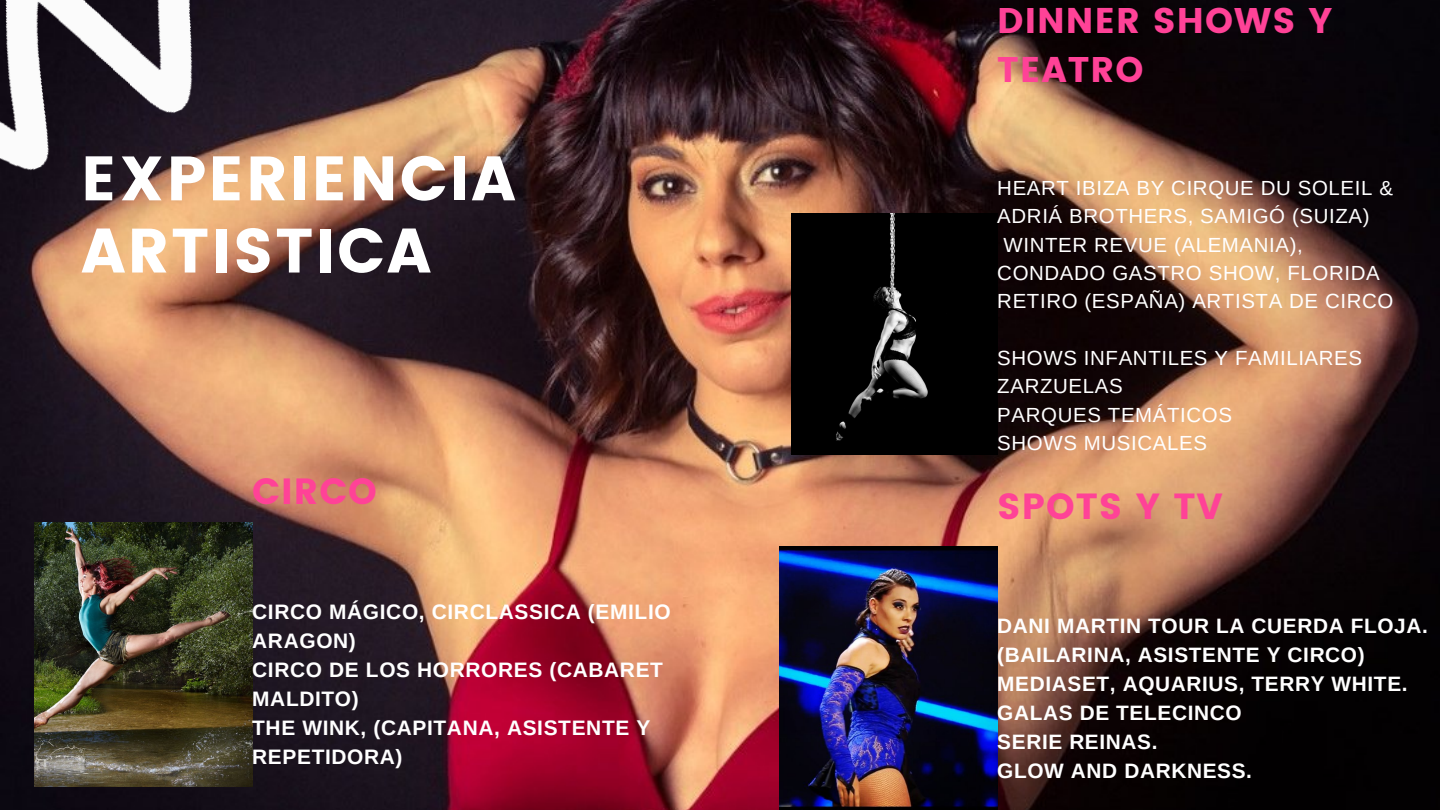
<style>
.page{position:relative;width:1440px;height:810px;background:#fff}
.page>*{position:absolute;margin:0;border:0;box-sizing:border-box;transform-origin:0 0}
.t1{font:62.5px "Poppins";letter-spacing:.03em;color:#fff}
.t2{font:36.4px "Poppins";letter-spacing:.03em;color:#ff4297}
.t3{font:36.3px "Poppins";letter-spacing:.03em;color:#ff4297}
.t4{font:35.6px/49.1px "Poppins";letter-spacing:.03em;color:#ff4297}
.t5{font:700 20.9px/29px "Arimo";letter-spacing:.03em;color:#fff}
.t6{font:700 20.8px/28.9px "Arimo";letter-spacing:.03em;color:#fff}
.t7{font:20.4px "Arimo";letter-spacing:.03em;color:#fff}
</style>
<div class="page">
<img style="left:0;top:0;width:1440px;height:810px">
<img style="left:35px;top:522px;width:217px;height:264px">
<img style="left:780px;top:546px;width:217px;height:264px">
<img style="left:792px;top:214px;width:205px;height:241px">
<img style="left:0;top:0;width:380px;height:231px">
<p class="t1" style="left:81px;top:142px;width:436px">EXPERIENCIA</p>
<p class="t1" style="left:81px;top:214px;width:352px">ARTISTICA</p>
<p class="t2" style="left:252px;top:470px;width:126px">CIRCO</p>
<p class="t5" style="left:252px;top:597px;width:420px">CIRCO MÁGICO, CIRCLASSICA (EMILIO<br>ARAGON)</p>
<p class="t5" style="left:252px;top:655px;width:412px">CIRCO DE LOS HORRORES (CABARET<br>MALDITO)</p>
<p class="t5" style="left:252px;top:713px;width:400px">THE WINK, (CAPITANA, ASISTENTE Y<br>REPETIDORA)</p>
<p class="t4" style="left:997px;top:-4px;width:337px">DINNER SHOWS Y<br>TEATRO</p>
<p class="t7" style="left:997px;top:176px;width:397px">HEART IBIZA BY CIRQUE DU SOLEIL &amp;</p>
<p class="t7" style="left:997px;top:205px;width:374px">ADRIÁ BROTHERS, SAMIGÓ (SUIZA)</p>
<p class="t7" style="left:1004px;top:233px;width:301px">WINTER REVUE (ALEMANIA),</p>
<p class="t7" style="left:997px;top:262px;width:384px">CONDADO GASTRO SHOW, FLORIDA</p>
<p class="t7" style="left:997px;top:290px;width:398px">RETIRO (ESPAÑA) ARTISTA DE CIRCO</p>
<p class="t7" style="left:997px;top:347px;width:366px">SHOWS INFANTILES Y FAMILIARES</p>
<p class="t7" style="left:997px;top:375px;width:127px">ZARZUELAS</p>
<p class="t7" style="left:997px;top:403px;width:236px">PARQUES TEMÁTICOS</p>
<p class="t7" style="left:997px;top:432px;width:211px">SHOWS MUSICALES</p>
<p class="t3" style="left:997px;top:485px;width:227px">SPOTS Y TV</p>
<p class="t6" style="left:997px;top:612px;width:432px">DANI MARTIN TOUR LA CUERDA FLOJA. (BAILARINA, ASISTENTE Y CIRCO)</p>
<p class="t6" style="left:997px;top:669px;width:412px">MEDIASET, AQUARIUS, TERRY WHITE.</p>
<p class="t6" style="left:997px;top:698px;width:246px">GALAS DE TELECINCO</p>
<p class="t6" style="left:997px;top:727px;width:162px">SERIE REINAS.</p>
<p class="t6" style="left:997px;top:756px;width:256px">GLOW AND DARKNESS.</p>
</div>
